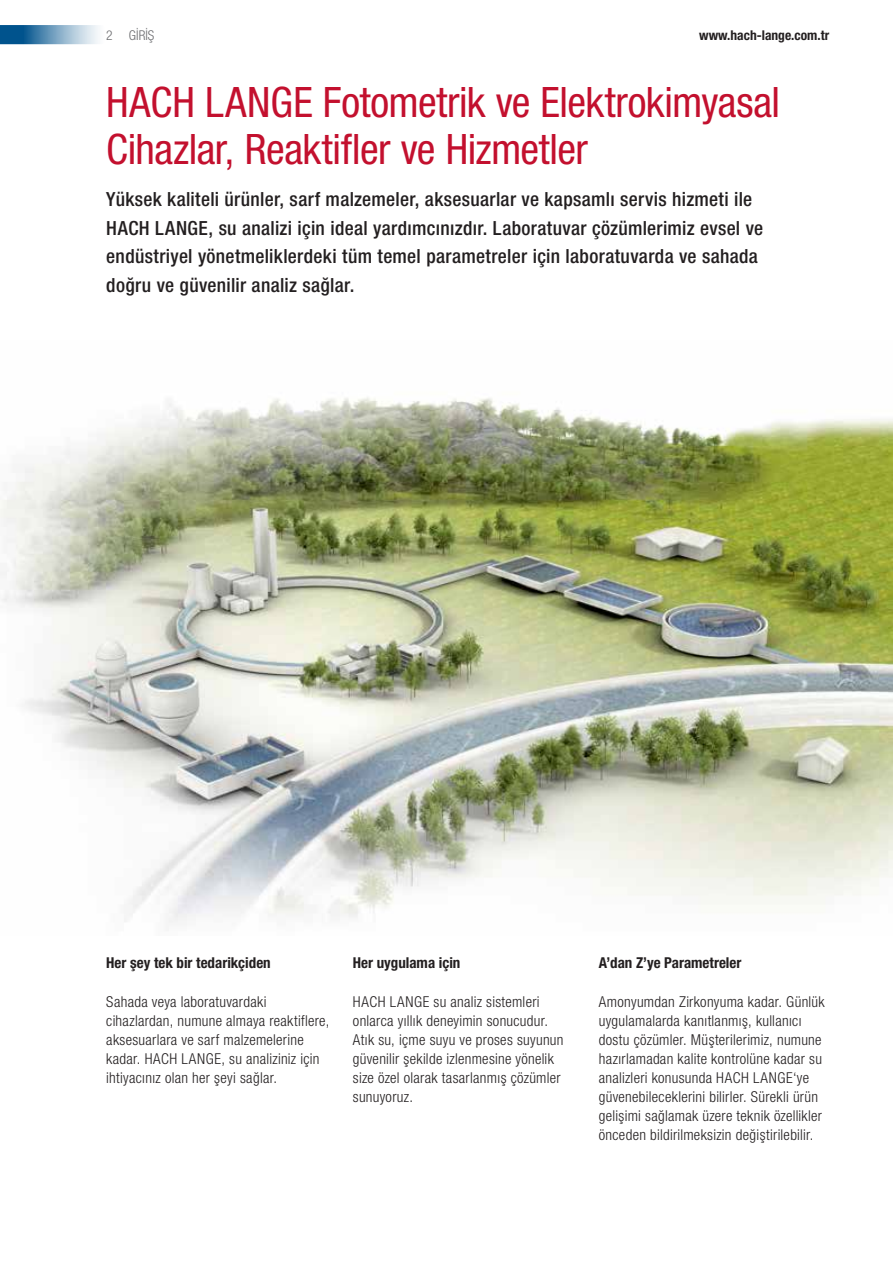
<style>
.page{position:relative;width:893px;height:1263px;background:#fff}
.page>*{position:absolute;margin:0;border:0;box-sizing:border-box;transform-origin:0 0}
._03_Headline_28_31_r{font:condensed 42px/46.5px "HL Helvetica Neue";letter-spacing:-.01em;color:#c3102e}
._04_Intro_13_19_blac{font:500 condensed 19.5px/28.5px "HL Helvetica Neue";letter-spacing:.015em;color:#231f20}
._08_Copy_10_12_7_bla{font:300 condensed 15px/19px "HL Helvetica Neue";letter-spacing:.02em;color:#231f20}
.CAT_Order_Subhead_CA{font:700 condensed 15px "HL Helvetica Neue";color:#231f20}
.t1{font:700 condensed 13.5px "HL Helvetica Neue";color:#231f20}
.t2{font:300 condensed 13.5px "HL Helvetica Neue";color:#6c6d70}
</style>
<div class="page">
<svg style="left:0;top:25px;width:98px;height:19px;background:#6697ba"></svg>
<img style="left:0;top:397px;width:893px;height:526px">
<p class="t2" style="left:106px;top:28px;width:50px">2 GİRİŞ</p>
<p class="t1" style="left:699px;top:28px;width:131px">www.hach-lange.com.tr</p>
<p class="_03_Headline_28_31_r" style="left:106px;top:79px;width:675px">HACH LANGE Fotometrik ve Elektrokimyasal<br>Cihazlar, Reaktifler ve Hizmetler</p>
<p class="_04_Intro_13_19_blac" style="left:106px;top:185px;width:658px">Yüksek kaliteli ürünler, sarf malzemeler, aksesuarlar ve kapsamlı servis hizmeti ile HACH LANGE, su analizi için ideal yardımcınızdır. Laboratuvar çözümlerimiz evsel ve endüstriyel yönetmeliklerdeki tüm temel parametreler için laboratuvarda ve sahada doğru ve güvenilir analiz sağlar.</p>
<p class="CAT_Order_Subhead_CA" style="left:106px;top:954px;width:166px">Her şey tek bir tedarikçiden</p>
<p class="_08_Copy_10_12_7_bla" style="left:106px;top:992px;width:225px">Sahada veya laboratuvardaki cihazlardan, numune almaya reaktiflere, aksesuarlara ve sarf malzemelerine kadar. HACH LANGE, su analiziniz için ihtiyacınız olan her şeyi sağlar.</p>
<p class="CAT_Order_Subhead_CA" style="left:353px;top:954px;width:109px">Her uygulama için</p>
<p class="_08_Copy_10_12_7_bla" style="left:353px;top:992px;width:212px">HACH LANGE su analiz sistemleri onlarca yıllık deneyimin sonucudur.<br>Atık su, içme suyu ve proses suyunun güvenilir şekilde izlenmesine yönelik size özel olarak tasarlanmış çözümler sunuyoruz.</p>
<p class="CAT_Order_Subhead_CA" style="left:599px;top:954px;width:144px">A’dan Z’ye Parametreler</p>
<p class="_08_Copy_10_12_7_bla" style="left:599px;top:992px;width:227px">Amonyumdan Zirkonyuma kadar. Günlük uygulamalarda kanıtlanmış, kullanıcı dostu çözümler. Müşterilerimiz, numune hazırlamadan kalite kontrolüne kadar su analizleri konusunda HACH LANGE‘ye güvenebileceklerini bilirler. Sürekli ürün gelişimi sağlamak üzere teknik özellikler önceden bildirilmeksizin değiştirilebilir.</p>
</div>
